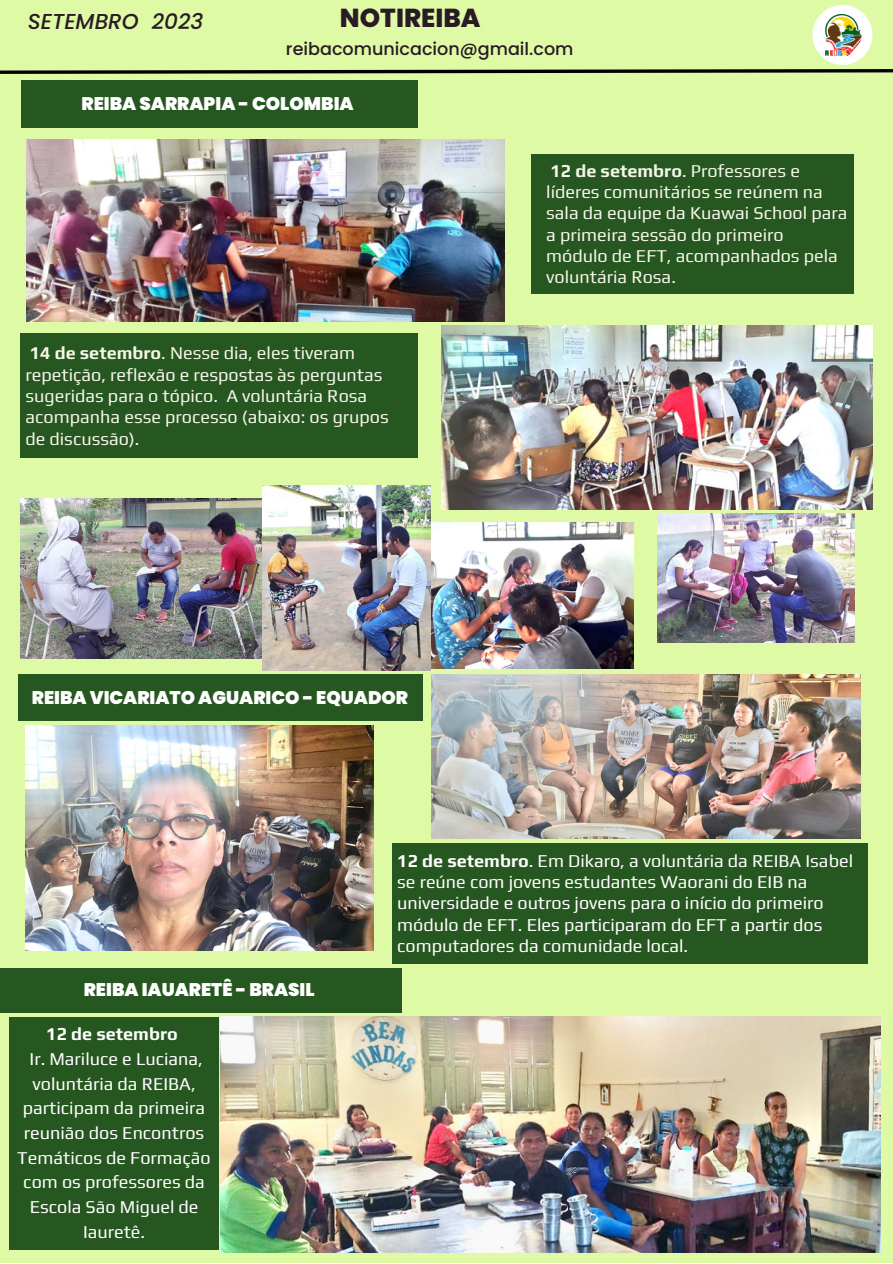
<style>
.page{position:relative;width:893px;height:1264px;background:#fff}
.page>*{position:absolute;margin:0;border:0;box-sizing:border-box;transform-origin:0 0}
.t1{font:800 25.95px "Poppins";color:#291b25}
.t2{font:italic 500 21.6px "Poppins";color:#291b25}
.t3{font:900 18.3px "Poppins";color:#fff}
.t4{font:18px/24.8px "Play";color:#fff}
.t5{font:18px/21.3px "Play";color:#f6f6e9}
.t6{font:700 18px "Play";color:#fff}
.t7{font:500 17.55px "Poppins";color:#291b25}
.s1{font-weight:700}
</style>
<div class="page">
<div style="left:0;top:0;width:892px;height:1262px;background:#dffaa5"></div>
<svg style="left:0;top:69px;width:892px;height:5px"></svg>
<div style="left:812px;top:5px;width:60px;height:60px;background:#fff;border-radius:50%"></div>
<img style="left:825px;top:14px;width:36px;height:42px">
<div style="left:21px;top:80px;width:396px;height:48px;background:#275720"></div>
<div style="left:531px;top:154px;width:322px;height:139px;background:#275720"></div>
<img style="left:441px;top:326px;width:431px;height:183px">
<img style="left:430px;top:522px;width:203px;height:146px">
<img style="left:20px;top:498px;width:242px;height:160px">
<img style="left:27px;top:140px;width:477px;height:182px">
<img style="left:262px;top:485px;width:168px;height:185px">
<img style="left:657px;top:513px;width:196px;height:129px">
<div style="left:20px;top:333px;width:397px;height:125px;background:#275720"></div>
<div style="left:18px;top:674px;width:404px;height:47px;background:#275720"></div>
<div style="left:393px;top:843px;width:474px;height:120px;background:#275720"></div>
<img style="left:26px;top:725px;width:347px;height:225px">
<img style="left:431px;top:674px;width:429px;height:165px">
<div style="left:0;top:968px;width:401px;height:45px;background:#275720"></div>
<div style="left:9px;top:1017px;width:210px;height:232px;background:#275720"></div>
<img style="left:220px;top:1016px;width:660px;height:236px">
<p class="t2" style="left:28px;top:7px;width:177px">SETEMBRO 2023</p>
<p class="t1" style="left:340px;top:0;width:142px">NOTIREIBA</p>
<p class="t7" style="left:286px;top:36px;width:289px">reibacomunicacion@gmail.com</p>
<p class="t3" style="left:82px;top:90px;width:274px">REIBA SARRAPIA - COLOMBIA</p>
<p class="t5" style="left:26px;top:342px;width:365px"><span class="s1">14 de setembro</span>. Nesse dia, eles tiveram repetição, reflexão e respostas às perguntas sugeridas para o tópico. A voluntária Rosa acompanha esse processo (abaixo: os grupos de discussão).</p>
<p class="t3" style="left:32px;top:684px;width:378px">REIBA VICARIATO AGUARICO - EQUADOR</p>
<p class="t5" style="left:546px;top:159px;width:303px"><span class="s1">12 de setembro</span>. Professores e líderes comunitários se reúnem na sala da equipe da Kuawai School para a primeira sessão do primeiro módulo de EFT, acompanhados pela voluntária Rosa.</p>
<p class="t3" style="left:84px;top:977px;width:232px">REIBA IAUARETÊ - BRASIL</p>
<p class="t6" style="left:46px;top:1023px;width:133px">12 de setembro</p>
<p class="t4" style="left:17px;top:1045px;width:195px;text-align:center">Ir. Mariluce e Luciana, voluntária da REIBA, participam da primeira reunião dos Encontros<br>Temáticos de Formação com os professores da<br>Escola São Miguel de<br>Iauretê.</p>
<p class="t4" style="left:397px;top:849px;width:457px;line-height:21.3px"><span class="s1">12 de setembro</span>. Em Dikaro, a voluntária da REIBA Isabel se reúne com jovens estudantes Waorani do EIB na universidade e outros jovens para o início do primeiro módulo de EFT. Eles participaram do EFT a partir dos computadores da comunidade local.</p>
</div>
